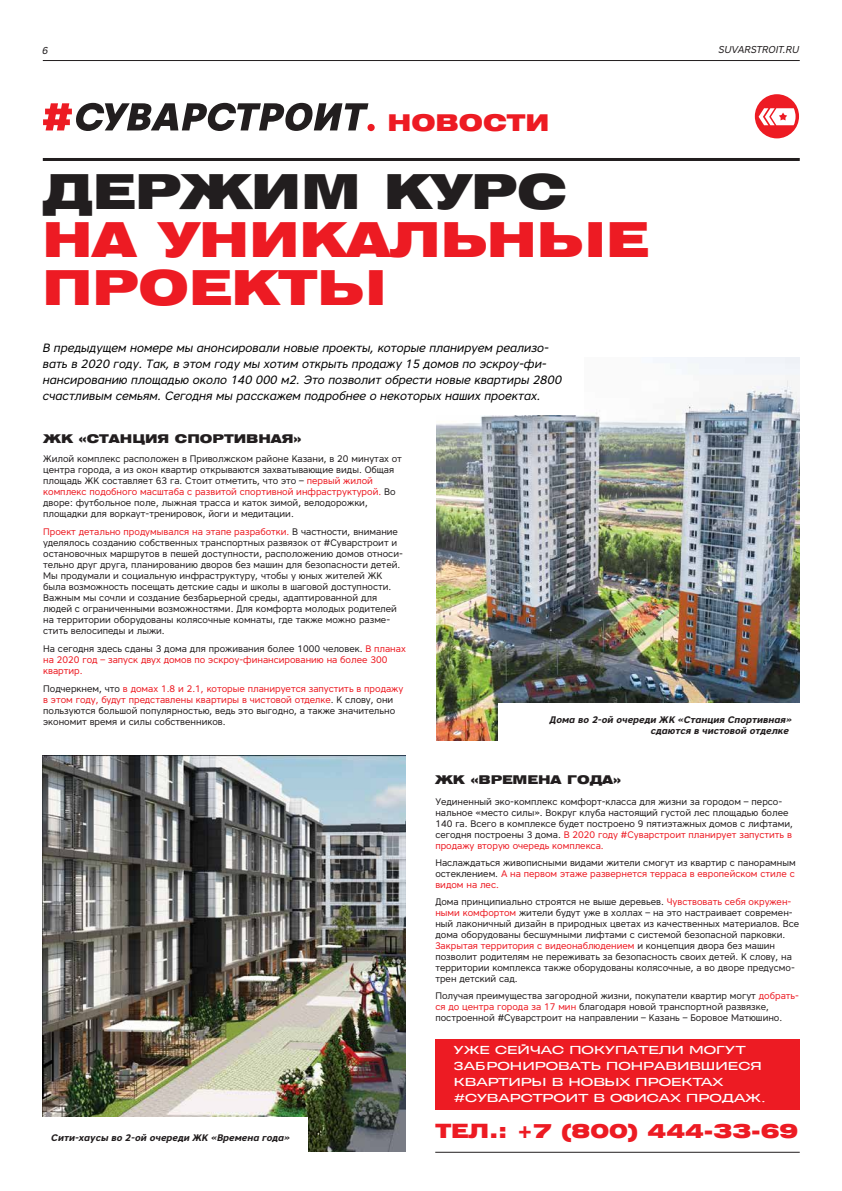
<style>
.page{position:relative;width:842px;height:1191px;background:#fff}
.page>*{position:absolute;margin:0;border:0;box-sizing:border-box;transform-origin:0 0}
.t1{font:900 48px/48px "Helios Ext";color:#ed1b23}
.t2{font:900 48px "Helios Ext";color:#221e1f}
.t3{font:900 23px "Helios Ext";color:#ed1b23}
.t4{font:900 19.6px "Helios Ext";color:#ed1b23}
.t5{font:italic 12px/16px "Core Sans A45";color:#000}
.t6{font:900 12px "Helios Ext";color:#221e1f}
.t7{font:11px/15.8px "Heading Pro Ultra Wide Regula";color:#fff}
.t8{font:italic 10px "Core Sans A45";color:#221e1f}
.t9{font:9.5px/11px "Core Sans A45";color:#221e1f}
.t10{font:9.5px/11px "Core Sans A45";color:#ed1b23}
.t11{font:italic 700 9.5px/11px "Core Sans A65";color:#221e1f}
.s1{color:#ed1b23}
.s2{color:#221e1f}
</style>
<div class="page">
<img style="left:42px;top:755px;width:364px;height:397px">
<div style="left:41px;top:1118px;width:266px;height:37px;background:#fff"></div>
<div style="left:755px;top:94px;width:44px;height:44px;background:#ed1b23;border-radius:50%"></div>
<svg style="left:759px;top:108px;width:36px;height:17px"></svg>
<img style="left:436px;top:358px;width:364px;height:382px">
<div style="left:42px;top:353px;width:541px;height:62px;background:#fff"></div>
<hr style="left:43px;top:158px;width:757px;height:3px;background:#221e1f">
<hr style="left:43px;top:60px;width:757px;height:1px;background:#221e1f">
<svg style="left:43px;top:103px;width:325px;height:28px"></svg>
<div style="left:367px;top:124px;width:8px;height:7px;background:#ed1b23;border-radius:50%"></div>
<div style="left:435px;top:1038px;width:364px;height:71px;background:#ed1b23"></div>
<hr style="left:435px;top:1151px;width:365px;height:1px;background:#221e1f">
<div style="left:498px;top:703px;width:303px;height:39px;background:#fff"></div>
<p class="t8" style="left:42px;top:44px;width:7px">6</p>
<p class="t8" style="left:718px;top:43px;width:82px">SUVARSTROIT.RU</p>
<h2 class="t3" style="left:387px;top:109px;width:164px">НОВОСТИ</h2>
<h1 class="t2" style="left:42px;top:164px;width:526px">ДЕРЖИМ КУРС</h1>
<h1 class="t1" style="left:42px;top:216px;width:607px">НА УНИКАЛЬНЫЕ<br>ПРОЕКТЫ</h1>
<p class="t5" style="left:43px;top:340px;width:521px">В предыдущем номере мы анонсировали новые проекты, которые планируем реализо&shy;вать в 2020 году. Так, в этом году мы хотим открыть продажу 15 домов по эскроу-фи&shy;нансированию площадью около 140 000 м2. Это позволит обрести новые квартиры 2800 счастливым семьям. Сегодня мы расскажем подробнее о некоторых наших проектах.</p>
<p class="t6" style="left:44px;top:432px;width:260px">ЖК «СТАНЦИЯ СПОРТИВНАЯ»</p>
<p class="t9" style="left:43px;top:453px;width:360px">Жилой комплекс расположен в Приволжском районе Казани, в 20 минутах от центра города, а из окон квартир открываются захватывающие виды. Общая площадь ЖК составляет 63 га. Стоит отметить, что это – <span class="s1">первый жилой комплекс подобного масштаба с развитой спортивной инфраструктурой.</span> Во дворе: футбольное поле, лыжная трасса и каток зимой, велодорожки, площадки для воркаут-тренировок, йоги и медитации.</p>
<p class="t9" style="left:43px;top:526px;width:361px"><span class="s1">Проект детально продумывался на этапе разработки.</span> В частности, внимание уделялось созданию собственных транспортных развязок от #Суварстроит и остановочных маршрутов в пешей доступности, расположению домов относи&shy;тельно друг друга, планированию дворов без машин для безопасности детей.<br>Мы продумали и социальную инфраструктуру, чтобы у юных жителей ЖК была возможность посещать детские сады и школы в шаговой доступности.<br>Важным мы сочли и создание безбарьерной среды, адаптированной для людей с ограниченными возможностями. Для комфорта молодых родителей на территории оборудованы колясочные комнаты, где также можно разме&shy;стить велосипеды и лыжи.</p>
<p class="t10" style="left:43px;top:643px;width:364px"><span class="s2">На сегодня здесь сданы 3 дома для проживания более 1000 человек.</span> В планах на 2020 год – запуск двух домов по эскроу-финансированию на более 300 квартир.</p>
<p class="t9" style="left:43px;top:683px;width:362px">Подчеркнем, что <span class="s1">в домах 1.8 и 2.1, которые планируется запустить в продажу в этом году, будут представлены квартиры в чистовой отделке</span>. К слову, они пользуются большой популярностью, ведь это выгодно, а также значительно экономит время и силы собственников.</p>
<p class="t11" style="left:51px;top:1131px;width:240px">Сити-хаусы во 2-ой очереди ЖК «Времена года»</p>
<p class="t11" style="left:651px;top:714px;width:143px;text-indent:-101px">Дома во 2-ой очереди ЖК «Станция Спортивная» сдаются в чистовой отделке</p>
<p class="t6" style="left:435px;top:772px;width:187px">ЖК «ВРЕМЕНА ГОДА»</p>
<p class="t9" style="left:435px;top:795px;width:359px">Уединенный эко-комплекс комфорт-класса для жизни за городом – персо&shy;нальное «место силы». Вокруг клуба настоящий густой лес площадью более 140 га. Всего в комплексе будет построено 9 пятиэтажных домов с лифтами, сегодня построены 3 дома. <span class="s1">В 2020 году #Суварстроит планирует запустить в продажу вторую очередь комплекса.</span></p>
<p class="t9" style="left:435px;top:856px;width:362px;text-align:justify">Наслаждаться живописными видами жители смогут из квартир с панорамным остеклением. <span class="s1">А на первом этаже развернется терраса в европейском стиле с видом на лес.</span></p>
<p class="t9" style="left:435px;top:895px;width:365px">Дома принципиально строятся не выше деревьев. <span class="s1">Чувствовать себя окружен&shy;ными комфортом</span> жители будут уже в холлах – на это настраивает современ&shy;ный лаконичный дизайн в природных цветах из качественных материалов. Все дома оборудованы бесшумными лифтами с системой безопасной парковки.<br><span class="s1">Закрытая территория с видеонаблюдением</span> и концепция двора без машин позволит родителям не переживать за безопасность своих детей. К слову, на территории комплекса также оборудованы колясочные, а во дворе предусмо&shy;трен детский сад.</p>
<p class="t9" style="left:435px;top:989px;width:365px">Получая преимущества загородной жизни, покупатели квартир могут <span class="s1">добрать&shy;ся до центра города за 17 мин</span> благодаря новой транспортной развязке, построенной #Суварстроит на направлении – Казань – Боровое Матюшино.</p>
<p class="t7" style="left:454px;top:1042px;width:314px">УЖЕ СЕЙЧАС ПОКУПАТЕЛИ МОГУТ<br>ЗАБРОНИРОВАТЬ ПОНРАВИВШИЕСЯ<br>КВАРТИРЫ В НОВЫХ ПРОЕКТАХ #СУВАРСТРОИТ В ОФИСАХ ПРОДАЖ.</p>
<h3 class="t4" style="left:435px;top:1119px;width:364px">ТЕЛ.: +7 (800) 444-33-69</h3>
</div>
